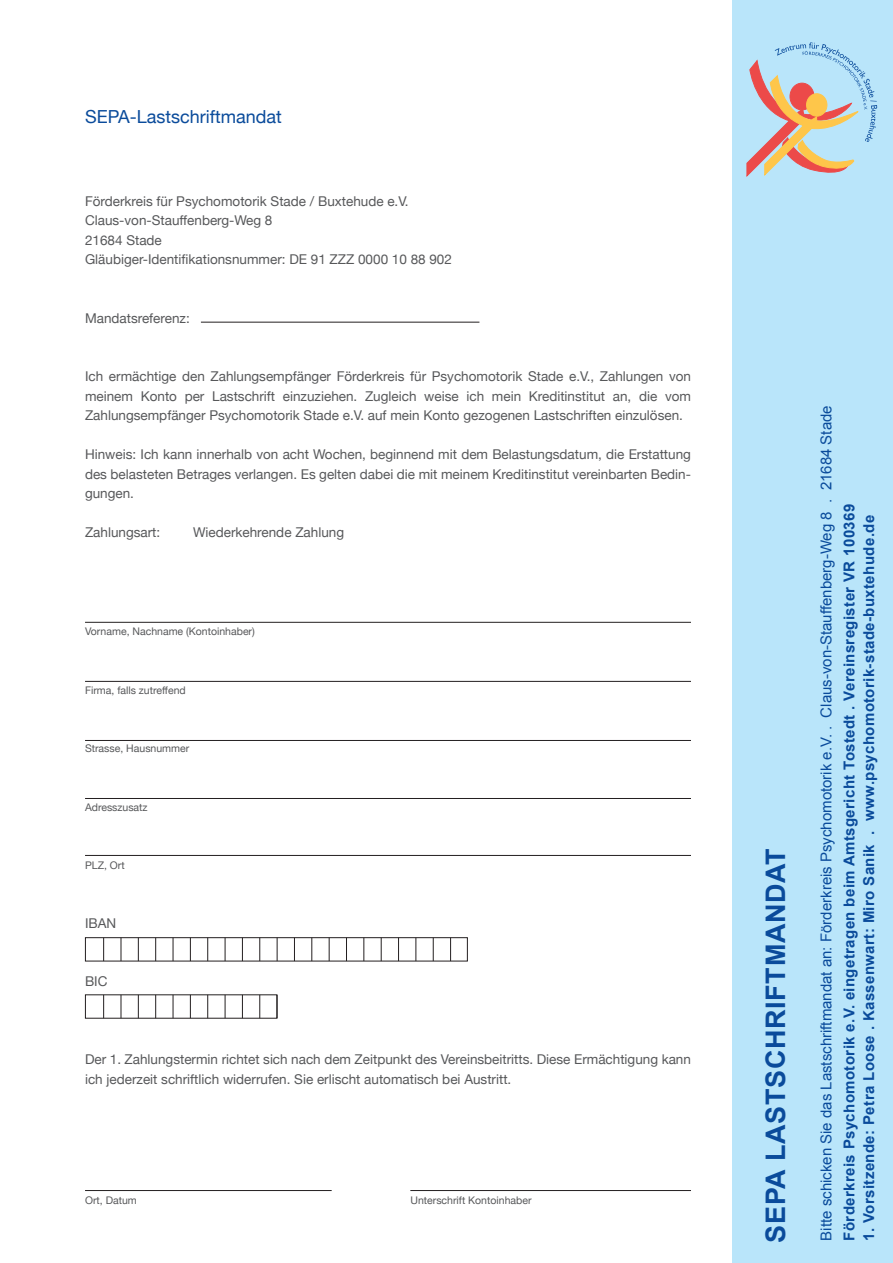
<style>
.page{position:relative;width:893px;height:1263px;background:#fff}
.page>*{position:absolute;margin:0;border:0;box-sizing:border-box;transform-origin:0 0}
.t1{font:700 27px "Arial";letter-spacing:.025em;color:#0a4b9b}
.t2{font:18px "Helvetica Neue";color:#0a4b9b}
.t3{font:700 15px "Arial";letter-spacing:.025em;color:#0a4b9b}
.t4{font:15px "Arial";color:#0a4b9b}
.t5{font:13.5px/19.5px "Helvetica Neue";color:#57585a}
.t6{font:10.5px "Helvetica Neue";color:#57585a}
</style>
<div class="page">
<div style="left:732px;top:0;width:161px;height:1263px;background:#b9e5fa"></div>
<hr style="left:201px;top:322px;width:278px;height:1px;background:#231f20">
<hr style="left:85px;top:681px;width:606px;height:1px;background:#231f20">
<hr style="left:85px;top:740px;width:606px;height:1px;background:#231f20">
<hr style="left:85px;top:798px;width:606px;height:1px;background:#231f20">
<hr style="left:85px;top:622px;width:606px;height:1px;background:#231f20">
<hr style="left:85px;top:855px;width:606px;height:1px;background:#231f20">
<div style="left:85px;top:937px;width:383px;height:24px;border:1px solid #231f20"></div>
<svg style="left:103px;top:938px;width:1px;height:23px"></svg>
<svg style="left:121px;top:938px;width:1px;height:23px"></svg>
<svg style="left:138px;top:938px;width:1px;height:23px"></svg>
<svg style="left:155px;top:938px;width:1px;height:23px"></svg>
<svg style="left:173px;top:938px;width:1px;height:23px"></svg>
<svg style="left:190px;top:938px;width:1px;height:23px"></svg>
<svg style="left:207px;top:938px;width:1px;height:23px"></svg>
<svg style="left:225px;top:938px;width:1px;height:23px"></svg>
<svg style="left:242px;top:938px;width:1px;height:23px"></svg>
<svg style="left:259px;top:938px;width:1px;height:23px"></svg>
<svg style="left:277px;top:938px;width:1px;height:23px"></svg>
<svg style="left:294px;top:938px;width:1px;height:23px"></svg>
<svg style="left:311px;top:938px;width:1px;height:23px"></svg>
<svg style="left:329px;top:938px;width:1px;height:23px"></svg>
<svg style="left:346px;top:938px;width:1px;height:23px"></svg>
<svg style="left:363px;top:938px;width:1px;height:23px"></svg>
<svg style="left:381px;top:938px;width:1px;height:23px"></svg>
<svg style="left:398px;top:938px;width:1px;height:23px"></svg>
<svg style="left:415px;top:938px;width:1px;height:23px"></svg>
<svg style="left:433px;top:938px;width:1px;height:23px"></svg>
<svg style="left:450px;top:938px;width:1px;height:23px"></svg>
<svg style="left:103px;top:995px;width:1px;height:23px"></svg>
<svg style="left:121px;top:995px;width:1px;height:23px"></svg>
<svg style="left:138px;top:995px;width:1px;height:23px"></svg>
<svg style="left:155px;top:995px;width:1px;height:23px"></svg>
<svg style="left:173px;top:995px;width:1px;height:23px"></svg>
<svg style="left:190px;top:995px;width:1px;height:23px"></svg>
<svg style="left:207px;top:995px;width:1px;height:23px"></svg>
<svg style="left:225px;top:995px;width:1px;height:23px"></svg>
<svg style="left:242px;top:995px;width:1px;height:23px"></svg>
<svg style="left:259px;top:995px;width:1px;height:23px"></svg>
<svg style="left:277px;top:995px;width:1px;height:23px"></svg>
<hr style="left:85px;top:1190px;width:247px;height:1px;background:#231f20">
<hr style="left:410px;top:1190px;width:281px;height:1px;background:#231f20">
<svg style="left:746px;top:42px;width:131px;height:135px"></svg>
<div style="left:806px;top:94px;width:21px;height:22px;background:#fec64a;border-radius:50%"></div>
<div style="left:806px;top:93px;width:21px;height:23px;border:1px solid #fec64a;border-radius:50%"></div>
<h2 class="t2" style="left:85px;top:106px;width:198px">SEPA-Lastschriftmandat</h2>
<p class="t5" style="left:85px;top:191px;width:368px">Förderkreis für Psychomotorik Stade / Buxtehude e.V.<br>Claus-von-Stauffenberg-Weg 8<br>21684 Stade<br>Gläubiger-Identifikationsnummer: DE 91 ZZZ 0000 10 88 902</p>
<p class="t5" style="left:85px;top:308px;width:106px">Mandatsreferenz:</p>
<p class="t5" style="left:85px;top:367px;width:607px;text-align:justify">Ich ermächtige den Zahlungsempfänger Förderkreis für Psychomotorik Stade e.V., Zahlungen von meinem Konto per Lastschrift einzuziehen. Zugleich weise ich mein Kreditinstitut an, die vom Zahlungsempfänger Psychomotorik Stade e.V. auf mein Konto gezogenen Lastschriften einzulösen.</p>
<p class="t5" style="left:85px;top:445px;width:607px;text-align:justify">Hinweis: Ich kann innerhalb von acht Wochen, beginnend mit dem Belastungsdatum, die Erstattung des belasteten Betrages verlangen. Es gelten dabei die mit meinem Kreditinstitut vereinbarten Bedin&shy;gungen.</p>
<p class="t5" style="left:85px;top:523px;width:77px">Zahlungsart:</p>
<p class="t5" style="left:193px;top:523px;width:153px">Wiederkehrende Zahlung</p>
<p class="t6" style="left:85px;top:625px;width:171px">Vorname, Nachname (Kontoinhaber)</p>
<p class="t6" style="left:85px;top:683px;width:102px">Firma, falls zutreffend</p>
<p class="t6" style="left:85px;top:742px;width:106px">Strasse, Hausnummer</p>
<p class="t6" style="left:85px;top:800px;width:64px">Adresszusatz</p>
<p class="t6" style="left:85px;top:859px;width:41px">PLZ, Ort</p>
<p class="t5" style="left:85px;top:913px;width:33px">IBAN</p>
<p class="t5" style="left:85px;top:971px;width:24px">BIC</p>
<p class="t5" style="left:85px;top:1049px;width:607px">Der 1. Zahlungstermin richtet sich nach dem Zeitpunkt des Vereinsbeitritts. Diese Ermächtigung kann ich jederzeit schriftlich widerrufen. Sie erlischt automatisch bei Austritt.</p>
<p class="t6" style="left:85px;top:1193px;width:53px">Ort, Datum</p>
<p class="t6" style="left:410px;top:1193px;width:122px">Unterschrift Kontoinhaber</p>
<h1 class="t1" style="left:758px;top:1243px;width:396px;rotate:-90deg">SEPA LASTSCHRIFTMANDAT</h1>
<p class="t4" style="left:816px;top:1241px;width:837px;rotate:-90deg">Bitte schicken Sie das Lastschriftmandat an: Förderkreis Psychomotorik e.V. . Claus-von-Stauffenberg-Weg 8 . 21684 Stade</p>
<p class="t3" style="left:839px;top:1241px;width:738px;rotate:-90deg">Förderkreis Psychomotorik e.V. eingetragen beim Amtsgericht Tostedt . Vereinsregister VR 100369</p>
<p class="t3" style="left:859px;top:1241px;width:727px;rotate:-90deg">1. Vorsitzende: Petra Loose . Kassenwart: Miro Sanik . www.psychomotorik-stade-buxtehude.de</p>
</div>
